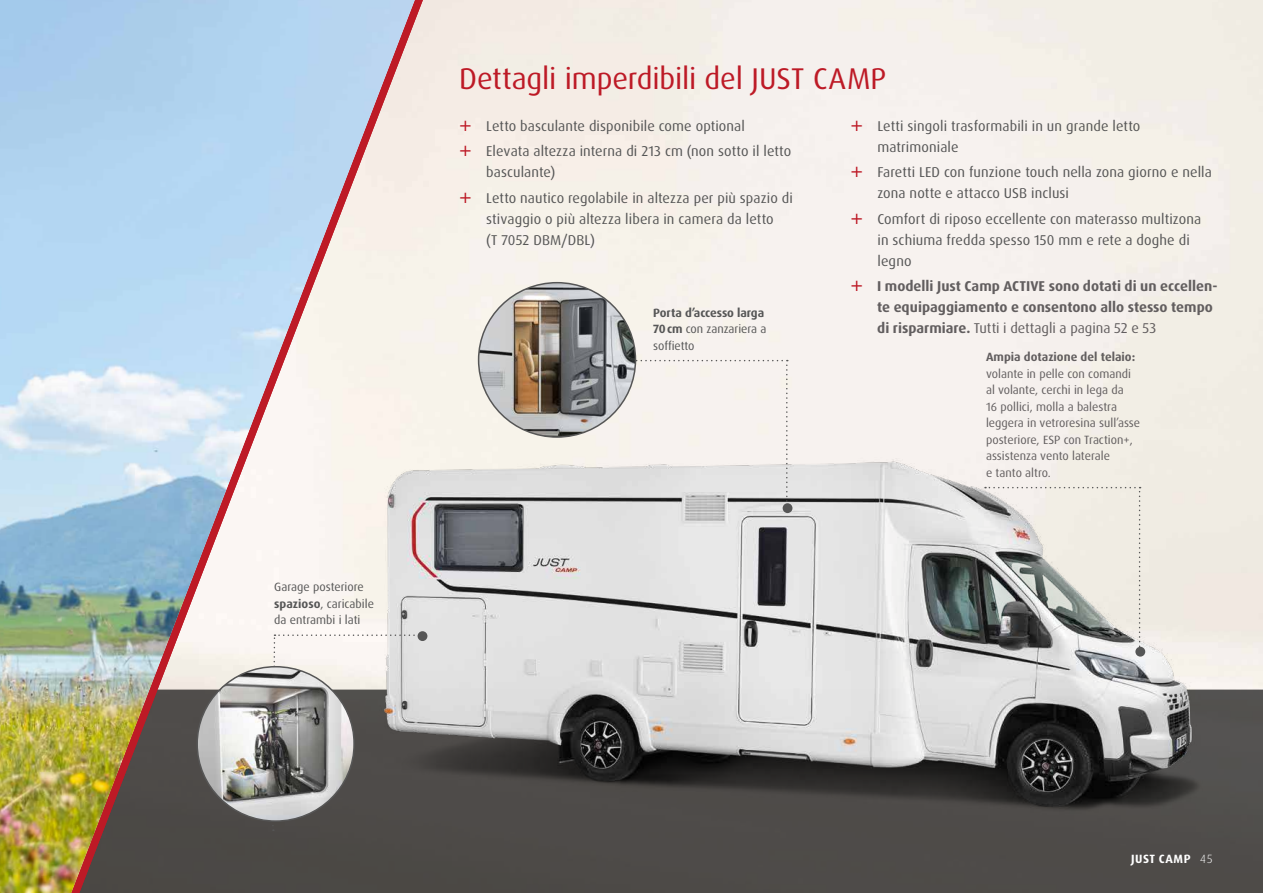
<style>
.page{position:relative;width:1263px;height:893px;background:#fff}
.page>*{position:absolute;margin:0;border:0;box-sizing:border-box;transform-origin:0 0}
.t1{font:30px "Dax Pro";letter-spacing:-.005em;color:#bd1a26}
.t2{font:14.25px/21px "Dax Pro";letter-spacing:.01em;color:#565656}
.t3{font:700 14.25px/21px "Dax Pro";color:#625e5f}
.t4{font:12px/16.5px "Dax Pro";color:#625e5f}
.t5{font:12px/16.5px "Dax Pro";color:#565656}
.t6{font:700 12px/16.5px "Dax Pro";letter-spacing:-.005em;color:#565656}
.t7{font:700 12px "Dax Pro";color:#625e5f}
.t8{font:700 12px "Dax Pro";letter-spacing:.04em;color:#fff}
.t9{font:300 12px "Dax OT";color:#fff}
.s1{font-weight:700}
.s2{font-weight:400}
</style>
<div class="page">
<div style="left:439px;top:690px;width:824px;height:203px;background:#4e4b48"></div>
<img style="left:439px;top:396px;width:797px;height:445px">
<div style="left:783px;top:503px;width:9px;height:10px;background:#565656;border-radius:50%"></div>
<svg style="left:632px;top:360px;width:156px;height:146px"></svg>
<svg style="left:415px;top:0;width:24px;height:893px;background:#cdc7c3"></svg>
<img style="left:0;top:0;width:415px;height:893px">
<svg style="left:985px;top:487px;width:155px;height:165px;background:#c4c3be"></svg>
<div style="left:1135px;top:647px;width:10px;height:10px;background:#565656;border-radius:50%"></div>
<img style="left:479px;top:283px;width:156px;height:154px">
<svg style="left:460px;top:121px;width:11px;height:10px"></svg>
<svg style="left:460px;top:146px;width:11px;height:10px"></svg>
<svg style="left:460px;top:192px;width:11px;height:11px"></svg>
<svg style="left:852px;top:121px;width:10px;height:10px"></svg>
<svg style="left:852px;top:167px;width:10px;height:10px"></svg>
<svg style="left:852px;top:213px;width:10px;height:11px"></svg>
<svg style="left:852px;top:280px;width:10px;height:11px"></svg>
<p class="t5" style="left:274px;top:579px;width:101px">Garage posteriore <span class="s1">spazioso</span>, caricabile da entrambi i lati</p>
<h1 class="t1" style="left:459px;top:59px;width:429px">Dettagli imperdibili del JUST CAMP</h1>
<p class="t2" style="left:486px;top:114px;width:307px;line-height:25.2px">Letto basculante disponibile come optional<br>Elevata altezza interna di 213 cm (non sotto il letto</p>
<p class="t2" style="left:486px;top:160px;width:308px;line-height:25.2px">basculante)<br>Letto nautico regolabile in altezza per più spazio di</p>
<p class="t2" style="left:486px;top:208px;width:289px">stivaggio o più altezza libera in camera da letto (T 7052 DBM/DBL)</p>
<p class="t6" style="left:653px;top:304px;width:115px">Porta d’accesso larga<br>70cm <span class="s2">con zanzariera a soffietto</span></p>
<p class="t2" style="left:877px;top:116px;width:264px">Letti singoli trasformabili in un grande letto matrimoniale</p>
<p class="t2" style="left:877px;top:162px;width:336px">Faretti LED con funzione touch nella zona giorno e nella zona notte e attacco USB inclusi</p>
<p class="t2" style="left:877px;top:208px;width:325px">Comfort di riposo eccellente con materasso multizona in schiuma fredda spesso 150 mm e rete a doghe di legno</p>
<p class="t3" style="left:877px;top:276px;width:342px">I modelli Just Camp ACTIVE sono dotati di un eccellen&shy;te equipaggiamento e consentono allo stesso tempo di risparmiare. <span class="s2">Tutti i dettagli a pagina 52 e 53</span></p>
<p class="t7" style="left:986px;top:350px;width:151px">Ampia dotazione del telaio:</p>
<p class="t4" style="left:986px;top:366px;width:156px">volante in pelle con comandi al volante, cerchi in lega da<br>16 pollici, molla a balestra leggera in vetroresina sull’asse posteriore, ESP con Traction+, assistenza vento laterale<br>e tanto altro.</p>
<p class="t8" style="left:1131px;top:851px;width:61px">JUST CAMP</p>
<p class="t9" style="left:1200px;top:851px;width:14px">45</p>
</div>
